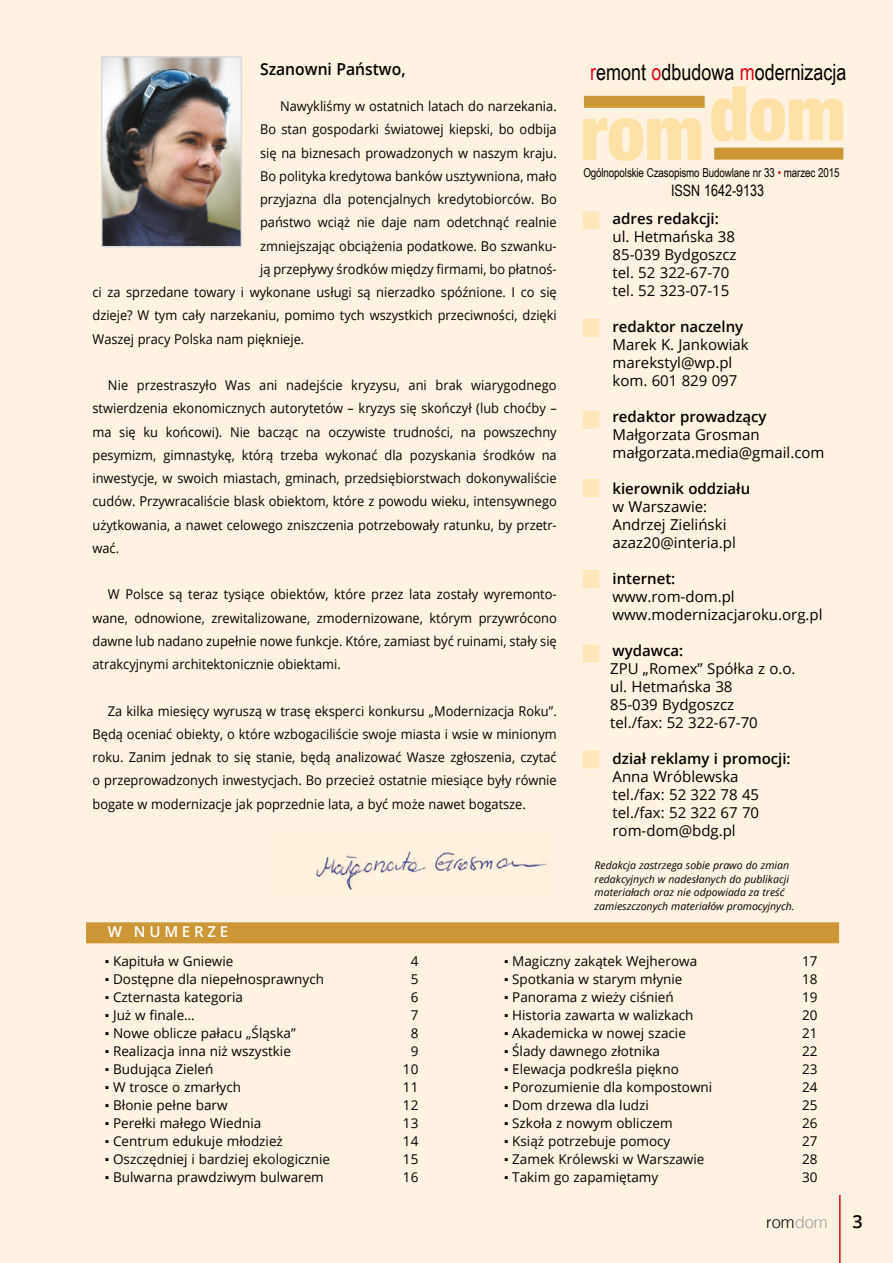
<style>
.page{position:relative;width:893px;height:1263px;background:#fff2e0}
.page>*{position:absolute;margin:0;border:0;box-sizing:border-box;transform-origin:0 0}
.t1{font:900 condensed 75.45px "Helvetica Neue";color:#ffe1a6}
.t2{font:22.5px "Arial Narrow";color:#000}
.t3{font:600 18px "Open Sans";color:#000}
.t4{font:600 16.5px "Open Sans";color:#000;scale:.95 1}
.t5{font:300 16.5px "Helvetica";color:#000}
.t6{font:15.75px "Arial Narrow";color:#000}
.t7{font:15px/18px "Open Sans";color:#000}
.t8{font:600 15px "Open Sans";color:#000}
.t9{font:600 15px "Open Sans";letter-spacing:.25em;color:#fff}
.t10{font:13.5px/23.2px "Open Sans";color:#000;text-align:justify;scale:.95 1}
.t11{font:13.5px "Open Sans";color:#000}
.t12{font:12.3px "Arial Narrow";letter-spacing:-.01em;color:#000}
.t13{font:italic 10.5px/13.5px "Open Sans";color:#000}
.s1{color:#e30613}
.s2{font-weight:600;color:#e30613}
.s3{font-weight:600}
.s4{font-family:"Times New Roman"}
.s5{color:#9d9d9c}
</style>
<div class="page">
<hr style="left:839px;top:1195px;width:2px;height:68px;background:#e30613">
<div style="left:714px;top:148px;width:129px;height:12px;background:#cd9637"></div>
<div style="left:584px;top:96px;width:121px;height:12px;background:#cd9637"></div>
<img style="left:104px;top:59px;width:135px;height:185px">
<div style="left:101px;top:56px;width:141px;height:191px;border:2px solid #dadada"></div>
<div style="left:86px;top:922px;width:753px;height:21px;background:#cd9637"></div>
<div style="left:583px;top:211px;width:16px;height:18px;background:#ffe7b9"></div>
<div style="left:583px;top:319px;width:16px;height:18px;background:#ffe7b9"></div>
<div style="left:583px;top:411px;width:16px;height:18px;background:#ffe7b9"></div>
<div style="left:583px;top:479px;width:16px;height:18px;background:#ffe7b9"></div>
<div style="left:583px;top:570px;width:16px;height:18px;background:#ffe7b9"></div>
<div style="left:583px;top:645px;width:16px;height:18px;background:#ffe7b9"></div>
<div style="left:583px;top:750px;width:16px;height:18px;background:#ffe7b9"></div>
<img style="left:316px;top:851px;width:231px;height:39px">
<p class="t4" style="left:260px;top:58px;width:155px">Szanowni Państwo,</p>
<p class="t10" style="left:280px;top:94px;width:293px">Nawykliśmy w ostatnich latach do narzekania.</p>
<p class="t10" style="left:260px;top:117px;width:314px">Bo stan gospodarki światowej kiepski, bo odbija</p>
<p class="t10" style="left:260px;top:141px;width:314px">się na biznesach prowadzonych w naszym kraju.</p>
<p class="t10" style="left:260px;top:164px;width:314px">Bo polityka kredytowa banków usztywniona, mało</p>
<p class="t10" style="left:260px;top:187px;width:314px">przyjazna dla potencjalnych kredytobiorców. Bo</p>
<p class="t10" style="left:260px;top:210px;width:314px">państwo wciąż nie daje nam odetchnąć realnie</p>
<p class="t10" style="left:260px;top:234px;width:314px">zmniejszając obciążenia podatkowe. Bo szwanku-</p>
<p class="t10" style="left:260px;top:257px;width:314px">ją przepływy środków między firmami, bo płatnoś-</p>
<p class="t10" style="left:92px;top:280px;width:490px">ci za sprzedane towary i wykonane usługi są nierzadko spóźnione. I co się</p>
<p class="t10" style="left:92px;top:303px;width:490px">dzieje? W tym cały narzekaniu, pomimo tych wszystkich przeciwności, dzięki</p>
<p class="t10" style="left:92px;top:327px;width:224px">Waszej pracy Polska nam pięknieje.</p>
<p class="t10" style="left:92px;top:373px;width:490px;text-indent:15px">Nie przestraszyło Was ani nadejście kryzysu, ani brak wiarygodnego stwierdzenia ekonomicznych autorytetów – kryzys się skończył (lub choćby – ma się ku końcowi). Nie bacząc na oczywiste trudności, na powszechny pesymizm, gimnastykę, którą trzeba wykonać dla pozyskania środków na inwestycje, w swoich miastach, gminach, przedsiębiorstwach dokonywaliście cudów. Przywracaliście blask obiektom, które z powodu wieku, intensywnego użytkowania, a nawet celowego zniszczenia potrzebowały ratunku, by przetr&shy;wać.</p>
<p class="t10" style="left:92px;top:582px;width:490px;text-indent:15px">W Polsce są teraz tysiące obiektów, które przez lata zostały wyremonto&shy;wane, odnowione, zrewitalizowane, zmodernizowane, którym przywrócono dawne lub nadano zupełnie nowe funkcje. Które, zamiast być ruinami, stały się atrakcyjnymi architektonicznie obiektami.</p>
<p class="t10" style="left:92px;top:699px;width:490px;text-indent:15px">Za kilka miesięcy wyruszą w trasę eksperci konkursu „Modernizacja Roku”.<br>Będą oceniać obiekty, o które wzbogaciliście swoje miasta i wsie w minionym roku. Zanim jednak to się stanie, będą analizować Wasze zgłoszenia, czytać o przeprowadzonych inwestycjach. Bo przecież ostatnie miesiące były równie bogate w modernizacje jak poprzednie lata, a być może nawet bogatsze.</p>
<p class="t9" style="left:108px;top:922px;width:122px">W NUMERZE</p>
<h2 class="t2" style="left:590px;top:56px;width:258px"><span class="s1">r</span>emont <span class="s1">o</span>dbudowa <span class="s1">m</span>odernizacja</h2>
<h1 class="t1" style="left:580px;top:61px;width:266px">romdom</h1>
<p class="t12" style="left:583px;top:163px;width:258px">Ogólnopolskie Czasopismo Budowlane nr 33 <span class="s1">•</span> marzec 2015</p>
<p class="t6" style="left:671px;top:178px;width:94px">ISSN 1642-9133</p>
<p class="t7" style="left:612px;top:210px;width:126px;text-indent:-20px"><span class="s2">•</span> <span class="s3">adres redakcji: </span>ul. Hetmańska 38<br>85-039 Bydgoszcz tel. 52 322-67-70 tel. 52 323-07-15</p>
<p class="t8" style="left:612px;top:317px;width:132px">redaktor naczelny</p>
<p class="t7" style="left:612px;top:336px;width:138px">Marek K. Jankowiak marekstyl@wp.pl kom. 601 829 097</p>
<p class="t8" style="left:612px;top:407px;width:156px">redaktor prowadzący</p>
<p class="t7" style="left:612px;top:426px;width:214px">Małgorzata Grosman małgorzata.media@gmail.com</p>
<p class="t8" style="left:612px;top:479px;width:139px">kierownik oddziału</p>
<p class="t7" style="left:612px;top:498px;width:125px">w Warszawie:<br>Andrzej Zieliński azaz20@interia.pl</p>
<p class="t8" style="left:612px;top:569px;width:64px">internet:</p>
<p class="t7" style="left:612px;top:588px;width:212px">www.rom-dom.pl www.modernizacjaroku.org.pl</p>
<p class="t8" style="left:612px;top:641px;width:72px">wydawca:</p>
<p class="t7" style="left:610px;top:660px;width:187px">ZPU „Romex” Spółka z o.o. ul. Hetmańska 38<br>85-039 Bydgoszcz<br>tel./fax: 52 322-67-70</p>
<p class="t8" style="left:612px;top:749px;width:180px">dział reklamy i promocji:</p>
<p class="t7" style="left:612px;top:768px;width:148px">Anna Wróblewska tel./fax: 52 322 78 45 tel./fax: 52 322 67 70 rom-dom@bdg.pl</p>
<p class="t13" style="left:595px;top:858px;width:201px">Redakcja zastrzega sobie prawo do zmian redakcyjnych w nadesłanych do publikacji materiałach oraz nie odpowiada za treść zamieszczonych materiałów promocyjnych.</p>
<p class="t11" style="left:105px;top:952px;width:130px"><span class="s4">▪</span> Kapituła w Gniewie</p>
<p class="t11" style="left:411px;top:952px;width:9px">4</p>
<p class="t11" style="left:105px;top:970px;width:221px"><span class="s4">▪</span> Dostępne dla niepełnosprawnych</p>
<p class="t11" style="left:411px;top:970px;width:9px">5</p>
<p class="t11" style="left:105px;top:988px;width:140px"><span class="s4">▪</span> Czternasta kategoria</p>
<p class="t11" style="left:411px;top:988px;width:9px">6</p>
<p class="t11" style="left:105px;top:1006px;width:91px"><span class="s4">▪</span> Już w finale…</p>
<p class="t11" style="left:411px;top:1006px;width:9px">7</p>
<p class="t11" style="left:105px;top:1024px;width:192px"><span class="s4">▪</span> Nowe oblicze pałacu „Śląska”</p>
<p class="t11" style="left:411px;top:1024px;width:9px">8</p>
<p class="t11" style="left:105px;top:1042px;width:188px"><span class="s4">▪</span> Realizacja inna niż wszystkie</p>
<p class="t11" style="left:411px;top:1042px;width:9px">9</p>
<p class="t11" style="left:105px;top:1060px;width:110px"><span class="s4">▪</span> Budująca Zieleń</p>
<p class="t11" style="left:403px;top:1060px;width:17px">10</p>
<p class="t11" style="left:105px;top:1078px;width:138px"><span class="s4">▪</span> W trosce o zmarłych</p>
<p class="t11" style="left:403px;top:1078px;width:17px">11</p>
<p class="t11" style="left:105px;top:1096px;width:124px"><span class="s4">▪</span> Błonie pełne barw</p>
<p class="t11" style="left:403px;top:1096px;width:17px">12</p>
<p class="t11" style="left:105px;top:1114px;width:158px"><span class="s4">▪</span> Perełki małego Wiednia</p>
<p class="t11" style="left:403px;top:1114px;width:17px">13</p>
<p class="t11" style="left:105px;top:1132px;width:180px"><span class="s4">▪</span> Centrum edukuje młodzież</p>
<p class="t11" style="left:403px;top:1132px;width:17px">14</p>
<p class="t11" style="left:105px;top:1150px;width:227px"><span class="s4">▪</span> Oszczędniej i bardziej ekologicznie</p>
<p class="t11" style="left:403px;top:1150px;width:17px">15</p>
<p class="t11" style="left:105px;top:1168px;width:220px"><span class="s4">▪</span> Bulwarna prawdziwym bulwarem</p>
<p class="t11" style="left:403px;top:1168px;width:17px">16</p>
<p class="t11" style="left:504px;top:952px;width:195px"><span class="s4">▪</span> Magiczny zakątek Wejherowa</p>
<p class="t11" style="left:802px;top:952px;width:17px">17</p>
<p class="t11" style="left:504px;top:970px;width:180px"><span class="s4">▪</span> Spotkania w starym młynie</p>
<p class="t11" style="left:802px;top:970px;width:17px">18</p>
<p class="t11" style="left:504px;top:988px;width:171px"><span class="s4">▪</span> Panorama z wieży ciśnień</p>
<p class="t11" style="left:802px;top:988px;width:17px">19</p>
<p class="t11" style="left:504px;top:1006px;width:191px"><span class="s4">▪</span> Historia zawarta w walizkach</p>
<p class="t11" style="left:802px;top:1006px;width:17px">20</p>
<p class="t11" style="left:504px;top:1024px;width:183px"><span class="s4">▪</span> Akademicka w nowej szacie</p>
<p class="t11" style="left:802px;top:1024px;width:17px">21</p>
<p class="t11" style="left:504px;top:1042px;width:158px"><span class="s4">▪</span> Ślady dawnego złotnika</p>
<p class="t11" style="left:802px;top:1042px;width:17px">22</p>
<p class="t11" style="left:504px;top:1060px;width:176px"><span class="s4">▪</span> Elewacja podkreśla piękno</p>
<p class="t11" style="left:802px;top:1060px;width:17px">23</p>
<p class="t11" style="left:504px;top:1078px;width:210px"><span class="s4">▪</span> Porozumienie dla kompostowni</p>
<p class="t11" style="left:802px;top:1078px;width:17px">24</p>
<p class="t11" style="left:504px;top:1096px;width:146px"><span class="s4">▪</span> Dom drzewa dla ludzi</p>
<p class="t11" style="left:802px;top:1096px;width:17px">25</p>
<p class="t11" style="left:504px;top:1114px;width:170px"><span class="s4">▪</span> Szkoła z nowym obliczem</p>
<p class="t11" style="left:802px;top:1114px;width:17px">26</p>
<p class="t11" style="left:504px;top:1132px;width:168px"><span class="s4">▪</span> Książ potrzebuje pomocy</p>
<p class="t11" style="left:802px;top:1132px;width:17px">27</p>
<p class="t11" style="left:504px;top:1150px;width:202px"><span class="s4">▪</span> Zamek Królewski w Warszawie</p>
<p class="t11" style="left:802px;top:1150px;width:17px">28</p>
<p class="t11" style="left:504px;top:1168px;width:156px"><span class="s4">▪</span> Takim go zapamiętamy</p>
<p class="t11" style="left:802px;top:1168px;width:17px">30</p>
<p class="t5" style="left:766px;top:1208px;width:63px">rom<span class="s5">dom</span></p>
<h3 class="t3" style="left:853px;top:1209px;width:12px">3</h3>
</div>
